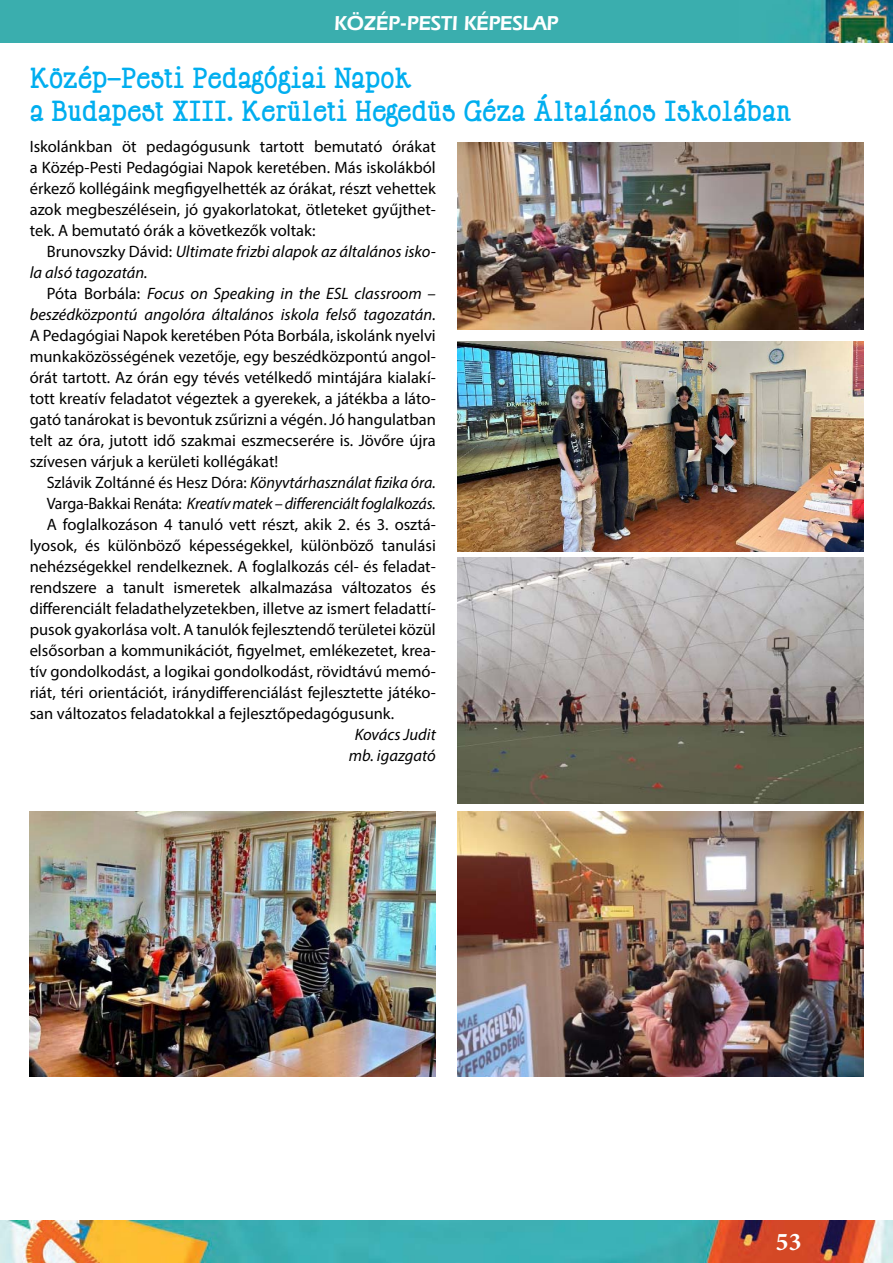
<style>
.page{position:relative;width:893px;height:1263px;background:#fff}
.page>*{position:absolute;margin:0;border:0;box-sizing:border-box;transform-origin:0 0}
.t1{font:700 25.5px/33px "Happy Phantom";color:#00aeef}
.t2{font:700 25.5px "Minion Pro";color:#fff}
.t3{font:600 21px "Eras IT Cby BT";color:#fff}
.t4{font:16.5px/21px "Myriad Pro";color:#000;text-align:justify}
.t5{font:italic 16.5px/21px "Myriad Pro";color:#000}
.s1{font-style:normal}
</style>
<div class="page">
<img style="left:0;top:0;width:893px;height:43px">
<img style="left:0;top:1220px;width:893px;height:43px">
<img style="left:457px;top:558px;width:406px;height:245px">
<img style="left:30px;top:811px;width:406px;height:265px">
<img style="left:457px;top:341px;width:406px;height:210px">
<img style="left:457px;top:811px;width:406px;height:265px">
<img style="left:457px;top:142px;width:406px;height:188px">
<p class="t3" style="left:334px;top:15px;width:226px">KÖZÉP-PESTI KÉPESLAP</p>
<h1 class="t1" style="left:30px;top:64px;width:763px">Közép–Pesti Pedagógiai Napok<br>a Budapest XIII. Kerületi Hegedüs Géza Általános Iskolában</h1>
<p class="t4" style="left:30px;top:138px;width:408px">Iskolánkban öt pedagógusunk tartott bemutató órákat a Közép-Pesti Pedagógiai Napok keretében. Más iskolákból érkező kollégáink megfigyelhették az órákat, részt vehettek azok megbeszélésein, jó gyakorlatokat, ötleteket gyűjthet&shy;tek. A bemutató órák a következők voltak:</p>
<p class="t5" style="left:30px;top:243px;width:408px;text-indent:17px"><span class="s1">Brunovszky Dávid:</span> Ultimate frizbi alapok az általános isko&shy;la alsó tagozatán.</p>
<p class="t5" style="left:30px;top:285px;width:408px;text-align:right"><span class="s1">Póta Borbála:</span> Focus on Speaking in the ESL classroom – beszédközpontú angolóra általános iskola felső tagozatán.</p>
<p class="t4" style="left:30px;top:327px;width:408px">A Pedagógiai Napok keretében Póta Borbála, iskolánk nyelvi munkaközösségének vezetője, egy beszédközpontú angol&shy;órát tartott. Az órán egy tévés vetélkedő mintájára kialakí&shy;tott kreatív feladatot végeztek a gyerekek, a játékba a láto&shy;gató tanárokat is bevontuk zsűrizni a végén. Jó hangulatban telt az óra, jutott idő szakmai eszmecserére is. Jövőre újra szívesen várjuk a kerületi kollégákat!</p>
<p class="t5" style="left:47px;top:474px;width:391px"><span class="s1">Szlávik Zoltánné és Hesz Dóra:</span> Könyvtárhasználat fizika óra.</p>
<p class="t5" style="left:47px;top:495px;width:391px"><span class="s1">Varga-Bakkai Renáta:</span> Kreatív matek – differenciált foglalkozás.</p>
<p class="t4" style="left:47px;top:516px;width:391px">A foglalkozáson 4 tanuló vett részt, akik 2. és 3. osztá-</p>
<p class="t4" style="left:30px;top:537px;width:408px">lyosok, és különböző képességekkel, különböző tanulási</p>
<p class="t4" style="left:30px;top:558px;width:408px">nehézségekkel rendelkeznek. A foglalkozás cél- és feladat-</p>
<p class="t4" style="left:30px;top:579px;width:408px">rendszere a tanult ismeretek alkalmazása változatos és</p>
<p class="t4" style="left:30px;top:600px;width:408px">differenciált feladathelyzetekben, illetve az ismert feladattí-</p>
<p class="t4" style="left:30px;top:621px;width:408px">pusok gyakorlása volt. A tanulók fejlesztendő területei közül</p>
<p class="t4" style="left:30px;top:642px;width:408px">elsősorban a kommunikációt, figyelmet, emlékezetet, krea-</p>
<p class="t4" style="left:30px;top:663px;width:408px">tív gondolkodást, a logikai gondolkodást, rövidtávú memó-</p>
<p class="t4" style="left:30px;top:684px;width:408px">riát, téri orientációt, iránydifferenciálást fejlesztette játéko-</p>
<p class="t4" style="left:30px;top:705px;width:366px">san változatos feladatokkal a fejlesztőpedagógusunk.</p>
<p class="t5" style="left:349px;top:726px;width:89px;text-align:center">K ovács Judit mb. igazgató</p>
<h1 class="t2" style="left:776px;top:1231px;width:27px">53</h1>
</div>
